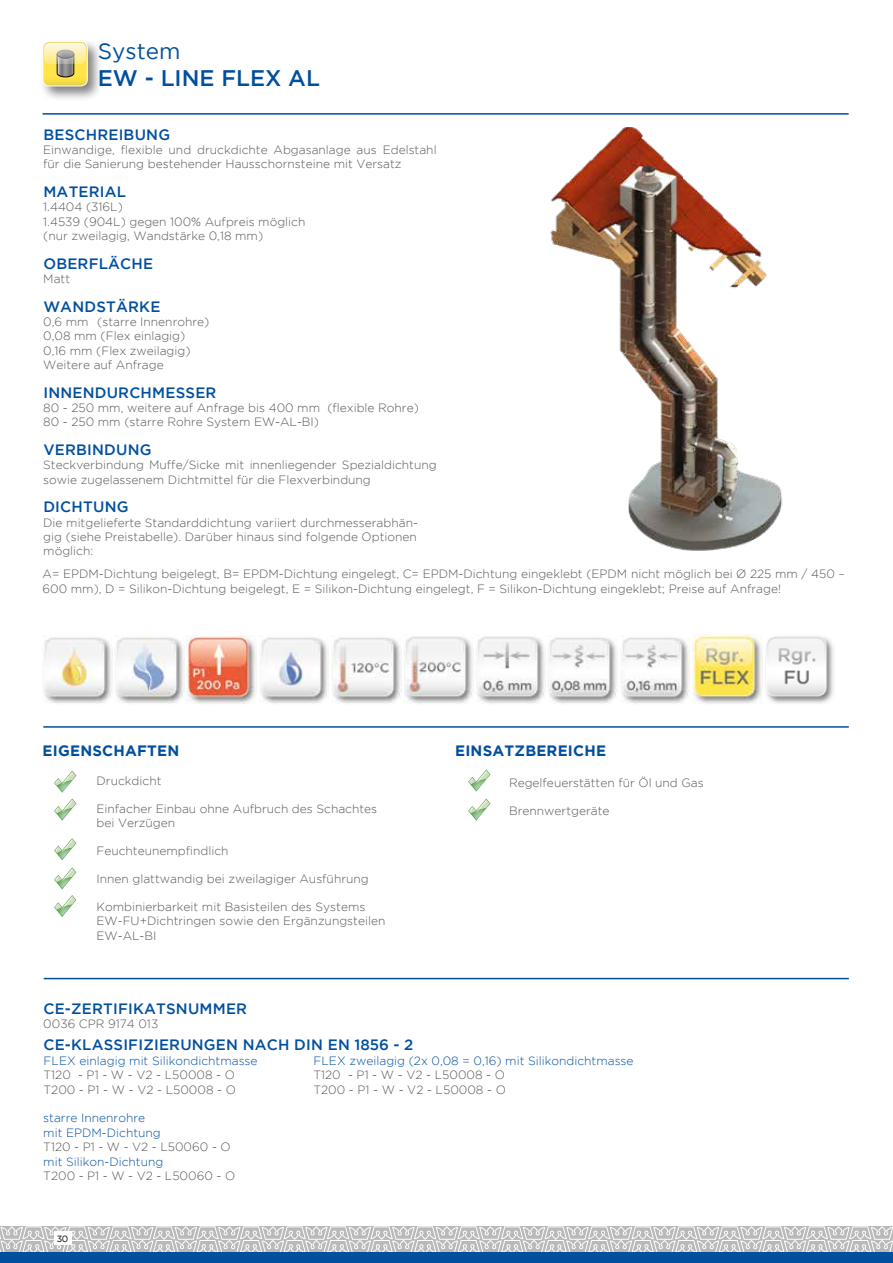
<style>
.page{position:relative;width:893px;height:1263px;background:#fff}
.page>*{position:absolute;margin:0;border:0;box-sizing:border-box;transform-origin:0 0}
.t1{font:500 22.5px "Gotham";color:#004f9f}
.t2{font:22.5px "Gotham";color:#004f9f}
.t3{font:500 15px "Gotham";letter-spacing:.015em;color:#004f9f}
.t4{font:700 15px "Gotham";letter-spacing:.015em;color:#004f9f}
.t5{font:300 12px/14.4px "Gotham";color:#575756}
.t6{font:300 12px/14.4px "Gotham";color:#004f9f}
.t7{font:9px "Gotham";color:#000}
</style>
<div class="page">
<svg style="left:0;top:1226px;width:893px;height:26px;background:#cdcccc"></svg>
<div style="left:54px;top:1231px;width:17px;height:14px;background:#fff"></div>
<hr style="left:43px;top:113px;width:806px;height:2px;background:#004f9f">
<div style="left:40px;top:38px;width:63px;height:63px;background:#000;opacity:.5"></div>
<div style="left:43px;top:42px;width:44px;height:44px;background:linear-gradient(to right,#fbe049,#fbe048);border-radius:7px"></div>
<div style="left:43px;top:41px;width:45px;height:45px;border:1px solid #fff;border-radius:7px"></div>
<svg style="left:57px;top:64px;width:17px;height:14px"></svg>
<svg style="left:44px;top:43px;width:42px;height:21px"></svg>
<div style="left:0;top:1252px;width:893px;height:11px;background:#004f9f"></div>
<img style="left:550px;top:128px;width:233px;height:423px">
<img style="left:331px;top:637px;width:70px;height:67px">
<img style="left:44px;top:637px;width:68px;height:67px">
<img style="left:403px;top:636px;width:70px;height:68px">
<img style="left:187px;top:635px;width:70px;height:70px">
<img style="left:116px;top:635px;width:68px;height:69px">
<img style="left:261px;top:637px;width:67px;height:67px">
<img style="left:548px;top:637px;width:69px;height:67px">
<img style="left:476px;top:636px;width:69px;height:68px">
<img style="left:692px;top:635px;width:70px;height:69px">
<img style="left:620px;top:637px;width:69px;height:67px">
<img style="left:766px;top:636px;width:67px;height:68px">
<svg style="left:468px;top:769px;width:22px;height:22px"></svg>
<svg style="left:468px;top:798px;width:22px;height:23px"></svg>
<svg style="left:54px;top:771px;width:22px;height:50px"></svg>
<svg style="left:54px;top:838px;width:22px;height:22px"></svg>
<svg style="left:54px;top:867px;width:22px;height:22px"></svg>
<svg style="left:54px;top:895px;width:22px;height:22px"></svg>
<hr style="left:43px;top:726px;width:806px;height:2px;background:#004f9f">
<hr style="left:44px;top:978px;width:805px;height:1px;background:#004f9f">
<h1 class="t2" style="left:98px;top:37px;width:84px">System</h1>
<h1 class="t1" style="left:98px;top:64px;width:224px">EW - LINE FLEX AL</h1>
<p class="t3" style="left:43px;top:124px;width:128px">BESCHREIBUNG</p>
<p class="t5" style="left:43px;top:142px;width:395px">Einwandige, flexible und druckdichte Abgasanlage aus Edelstahl für die Sanierung bestehender Hausschornsteine mit Versatz</p>
<p class="t3" style="left:43px;top:182px;width:84px">MATERIAL</p>
<p class="t5" style="left:43px;top:200px;width:264px">1.4404 (316L)<br>1.4539 (904L) gegen 100% Aufpreis möglich (nur zweilagig, Wandstärke 0,18 mm)</p>
<p class="t3" style="left:43px;top:253px;width:111px">OBERFLÄCHE</p>
<p class="t5" style="left:43px;top:271px;width:28px">Matt</p>
<p class="t3" style="left:43px;top:296px;width:119px">WANDSTÄRKE</p>
<p class="t5" style="left:43px;top:314px;width:168px">0,6 mm (starre Innenrohre)<br>0,08 mm (Flex einlagig)<br>0,16 mm (Flex zweilagig)<br>Weitere auf Anfrage</p>
<p class="t3" style="left:43px;top:382px;width:175px">INNENDURCHMESSER</p>
<p class="t5" style="left:43px;top:400px;width:377px">80 - 250 mm, weitere auf Anfrage bis 400 mm (flexible Rohre)<br>80 - 250 mm (starre Rohre System EW-AL-BI)</p>
<p class="t3" style="left:43px;top:440px;width:110px">VERBINDUNG</p>
<p class="t5" style="left:43px;top:458px;width:395px">Steckverbindung Muffe/Sicke mit innenliegender Spezialdichtung sowie zugelassenem Dichtmittel für die Flexverbindung</p>
<p class="t3" style="left:43px;top:497px;width:87px">DICHTUNG</p>
<p class="t5" style="left:43px;top:515px;width:376px;text-align:justify">Die mitgelieferte Standarddichtung variiert durchmesserabhän&shy;gig (siehe Preistabelle). Darüber hinaus sind folgende Optionen möglich:</p>
<p class="t5" style="left:43px;top:566px;width:804px">A= EPDM-Dichtung beigelegt, B= EPDM-Dichtung eingelegt, C= EPDM-Dichtung eingeklebt (EPDM nicht möglich bei Ø 225 mm / 450 –<br>600 mm), D = Silikon-Dichtung beigelegt, E = Silikon-Dichtung eingelegt, F = Silikon-Dichtung eingeklebt; Preise auf Anfrage!</p>
<p class="t4" style="left:43px;top:741px;width:138px">EIGENSCHAFTEN</p>
<p class="t5" style="left:97px;top:773px;width:67px">Druckdicht</p>
<p class="t5" style="left:97px;top:801px;width:282px">Einfacher Einbau ohne Aufbruch des Schachtes bei Verzügen</p>
<p class="t5" style="left:97px;top:843px;width:134px">Feuchteunempfindlich</p>
<p class="t5" style="left:97px;top:871px;width:274px">Innen glattwandig bei zweilagiger Ausführung</p>
<p class="t5" style="left:97px;top:899px;width:290px">Kombinierbarkeit mit Basisteilen des Systems<br>EW-FU+Dichtringen sowie den Ergänzungsteilen<br>EW-AL-BI</p>
<p class="t4" style="left:455px;top:741px;width:153px">EINSATZBEREICHE</p>
<p class="t5" style="left:509px;top:775px;width:196px">Regelfeuerstätten für Öl und Gas</p>
<p class="t5" style="left:509px;top:803px;width:102px">Brennwertgeräte</p>
<p class="t3" style="left:43px;top:998px;width:205px">CE-ZERTIFIKATSNUMMER</p>
<p class="t5" style="left:43px;top:1016px;width:117px">0036 CPR 9174 013</p>
<p class="t3" style="left:43px;top:1035px;width:371px">CE-KLASSIFIZIERUNGEN NACH DIN EN 1856 - 2</p>
<p class="t6" style="left:43px;top:1053px;width:216px">FLEX einlagig mit Silikondichtmasse</p>
<p class="t6" style="left:313px;top:1053px;width:322px">FLEX zweilagig (2x 0,08 = 0,16) mit Silikondichtmasse</p>
<p class="t5" style="left:43px;top:1067px;width:193px">T120 - P1 - W - V2 - L50008 - O</p>
<p class="t5" style="left:313px;top:1067px;width:193px">T120 - P1 - W - V2 - L50008 - O</p>
<p class="t5" style="left:43px;top:1082px;width:194px">T200 - P1 - W - V2 - L50008 - O</p>
<p class="t5" style="left:313px;top:1082px;width:194px">T200 - P1 - W - V2 - L50008 - O</p>
<p class="t6" style="left:43px;top:1111px;width:119px">starre Innenrohre mit EPDM-Dichtung</p>
<p class="t5" style="left:43px;top:1139px;width:189px">T120 - P1 - W - V2 - L50060 - O</p>
<p class="t6" style="left:43px;top:1154px;width:122px">mit Silikon-Dichtung</p>
<p class="t5" style="left:43px;top:1168px;width:193px">T200 - P1 - W - V2 - L50060 - O</p>
<p class="t7" style="left:57px;top:1233px;width:13px">30</p>
</div>
